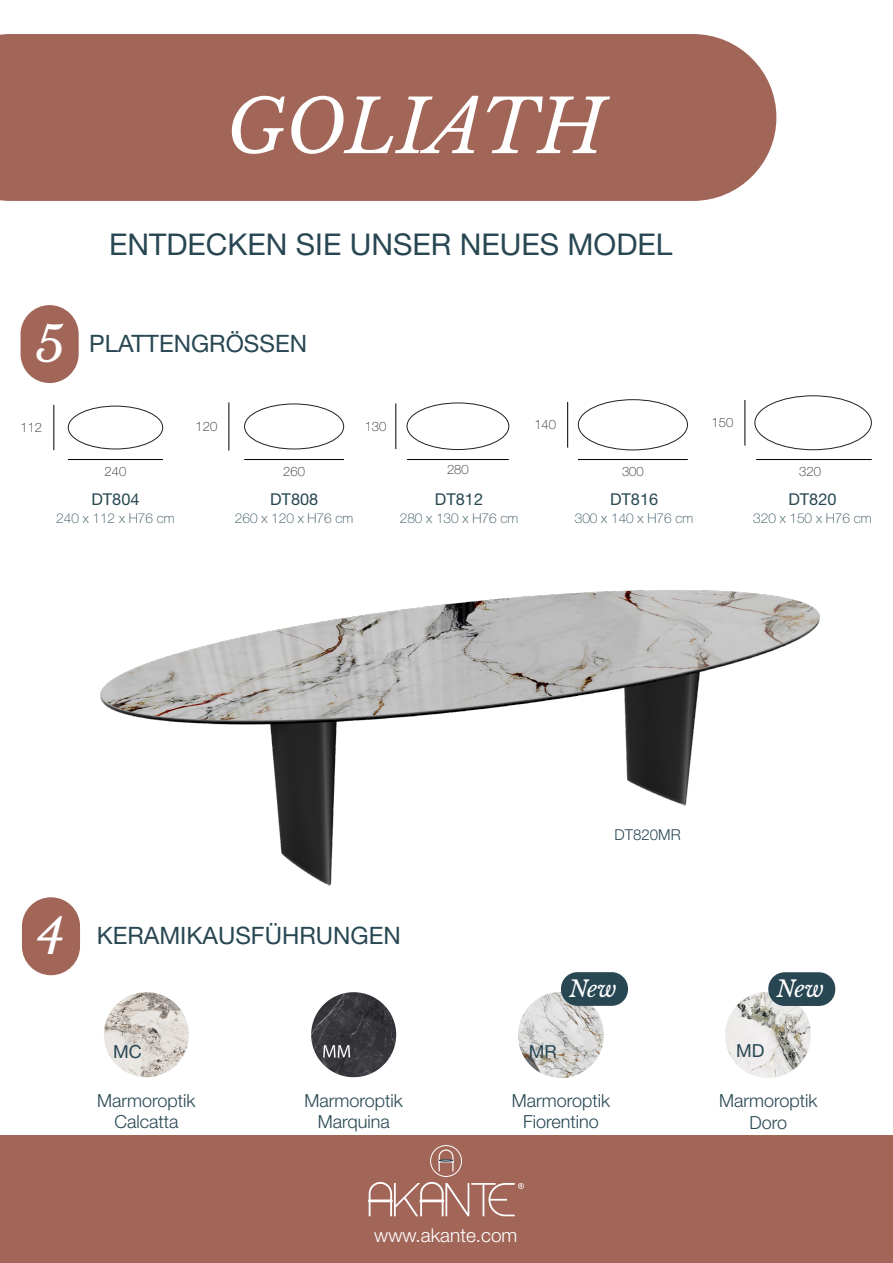
<style>
.page{position:relative;width:893px;height:1263px;background:#fff}
.page>*{position:absolute;margin:0;border:0;box-sizing:border-box;transform-origin:0 0}
.t1{font:italic 73.5px "Libre Baskerville";color:#fff}
.t2{font:italic 48px "Libre Baskerville";color:#fff}
.t3{font:30px "Helvetica Neue LT Std";color:#284753}
.t4{font:24px "Helvetica Neue LT Std";color:#284753}
.t5{font:italic 22.5px "Libre Baskerville";letter-spacing:-.02em;color:#fff}
.t6{font:300 19.05px "Helvetica Neue LT Std";color:#fff}
.t7{font:300 18px/21.6px "Helvetica Neue LT Std";color:#284753;text-align:center}
.t8{font:18px "Helvetica Neue LT Std";color:#284753}
.t9{font:16.35px "Helvetica Neue LT Std";color:#284753}
.t10{font:300 15px "Helvetica Neue LT Std";color:#284753}
.t11{font:100 13.65px "Helvetica Neue LT Std";color:#284753}
.t12{font:100 13.05px "Helvetica Neue LT Std";color:#231f20}
</style>
<div class="page">
<div style="left:0;top:1135px;width:893px;height:128px;background:#a26659"></div>
<img style="left:77px;top:590px;width:743px;height:324px">
<svg style="left:438px;top:1149px;width:16px;height:22px"></svg>
<div style="left:430px;top:1145px;width:32px;height:32px;border:1px solid #fff;border-radius:50%"></div>
<svg style="left:368px;top:1182px;width:156px;height:34px"></svg>
<div style="left:21px;top:305px;width:58px;height:78px;background:#a26659;border-radius:29px"></div>
<div style="left:22px;top:897px;width:58px;height:78px;background:#a26659;border-radius:29px"></div>
<div style="left:0;top:34px;width:776px;height:167px;background:#a26659"></div>
<img style="left:311px;top:992px;width:85px;height:85px;border-radius:43px">
<img style="left:726px;top:992px;width:85px;height:85px">
<img style="left:518px;top:992px;width:85px;height:85px">
<div style="left:561px;top:972px;width:67px;height:34px;background:#284753;border-radius:16px"></div>
<div style="left:768px;top:972px;width:67px;height:34px;background:#284753;border-radius:16px"></div>
<img style="left:104px;top:992px;width:85px;height:85px;border-radius:43px">
<div style="left:754px;top:395px;width:118px;height:55px;border:1px solid #231f20;border-radius:50%"></div>
<hr style="left:756px;top:459px;width:116px;height:1px;background:#000">
<hr style="left:745px;top:400px;width:1px;height:46px;background:#000">
<div style="left:578px;top:399px;width:110px;height:51px;border:1px solid #231f20;border-radius:50%"></div>
<hr style="left:578px;top:459px;width:110px;height:1px;background:#000">
<hr style="left:567px;top:402px;width:1px;height:46px;background:#000">
<div style="left:407px;top:403px;width:102px;height:47px;border:1px solid #231f20;border-radius:50%"></div>
<hr style="left:407px;top:459px;width:102px;height:1px;background:#000">
<hr style="left:396px;top:403px;width:1px;height:46px;background:#000">
<div style="left:68px;top:406px;width:95px;height:43px;border:1px solid #231f20;border-radius:50%"></div>
<hr style="left:68px;top:459px;width:95px;height:1px;background:#000">
<hr style="left:54px;top:405px;width:1px;height:45px;background:#000">
<div style="left:244px;top:404px;width:100px;height:45px;border:1px solid #231f20;border-radius:50%"></div>
<hr style="left:244px;top:459px;width:100px;height:1px;background:#000">
<hr style="left:229px;top:402px;width:1px;height:48px;background:#000">
<p class="t1" style="left:226px;top:82px;width:380px">GOLIATH</p>
<p class="t3" style="left:109px;top:226px;width:565px">ENTDECKEN SIE UNSER NEUES MODEL</p>
<p class="t2" style="left:35px;top:315px;width:31px">5</p>
<p class="t4" style="left:89px;top:329px;width:219px">PLATTENGRÖSSEN</p>
<p class="t12" style="left:21px;top:420px;width:23px">112</p>
<p class="t12" style="left:105px;top:464px;width:23px">240</p>
<p class="t9" style="left:91px;top:489px;width:50px">DT804</p>
<p class="t11" style="left:56px;top:510px;width:120px">240 x 112 x H76 cm</p>
<p class="t12" style="left:196px;top:419px;width:23px">120</p>
<p class="t12" style="left:365px;top:419px;width:23px">130</p>
<p class="t12" style="left:283px;top:464px;width:23px">260</p>
<p class="t11" style="left:235px;top:510px;width:120px">260 x 120 x H76 cm</p>
<p class="t9" style="left:270px;top:489px;width:50px">DT808</p>
<p class="t12" style="left:447px;top:462px;width:23px">280</p>
<p class="t9" style="left:435px;top:489px;width:50px">DT812</p>
<p class="t11" style="left:400px;top:510px;width:120px">280 x 130 x H76 cm</p>
<p class="t12" style="left:534px;top:417px;width:23px">140</p>
<p class="t12" style="left:622px;top:464px;width:23px">300</p>
<p class="t9" style="left:610px;top:489px;width:50px">DT816</p>
<p class="t11" style="left:575px;top:510px;width:120px">300 x 140 x H76 cm</p>
<p class="t12" style="left:712px;top:415px;width:23px">150</p>
<p class="t12" style="left:799px;top:464px;width:23px">320</p>
<p class="t9" style="left:788px;top:489px;width:50px">DT820</p>
<p class="t11" style="left:753px;top:510px;width:120px">320 x 150 x H76 cm</p>
<p class="t2" style="left:36px;top:907px;width:29px">4</p>
<p class="t4" style="left:97px;top:921px;width:305px">KERAMIKAUSFÜHRUNGEN</p>
<p class="t10" style="left:615px;top:825px;width:68px">DT820MR</p>
<p class="t5" style="left:569px;top:975px;width:49px">New</p>
<p class="t5" style="left:777px;top:975px;width:49px">New</p>
<p class="t8" style="left:113px;top:1041px;width:30px">MC</p>
<p class="t8" style="left:529px;top:1041px;width:30px">MR</p>
<p class="t8" style="left:736px;top:1040px;width:30px">MD</p>
<p class="t7" style="left:97px;top:1089px;width:100px">Marmoroptik<br>Calcatta</p>
<p class="t7" style="left:304px;top:1089px;width:100px">Marmoroptik</p>
<p class="t7" style="left:512px;top:1089px;width:100px">Marmoroptik<br>Fiorentino</p>
<p class="t7" style="left:719px;top:1090px;width:100px">Marmoroptik</p>
<p class="t7" style="left:318px;top:1111px;width:74px">Marquina</p>
<p class="t7" style="left:749px;top:1111px;width:39px">Doro</p>
<p class="t6" style="left:374px;top:1223px;width:145px">www.akante.com</p>
</div>
